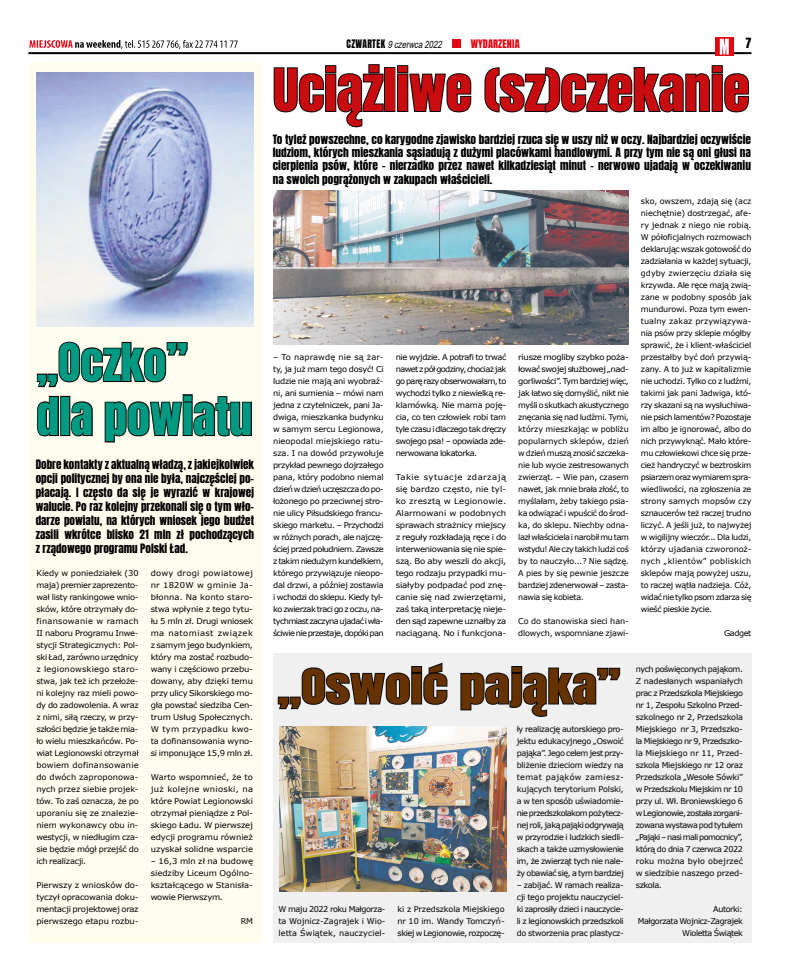
<style>
.page{position:relative;width:794px;height:978px;background:#fff}
.page>*{position:absolute;margin:0;border:0;box-sizing:border-box;transform-origin:0 0}
.t1{font:49.7px "Anton";color:#c90c0f;scale:1.07 1}
.t2{font:44.2px/54px "Anton";color:#009982;scale:1.04 1}
.t3{font:40.4px "Anton";color:#653200;scale:1.26 1}
.t4{font:12px "Anton";color:#000}
.t5{font:11px/14px "Anton";color:#000;text-align:justify}
.t6{font:italic 10px "Arial";color:#000;scale:.77 1}
.t7{font:10px "Anton";letter-spacing:.01em;color:#e30613}
.t8{font:8px/12px "Verdana";letter-spacing:-.03em;color:#000;text-align:justify}
.t9{font:8px/12px "Verdana";letter-spacing:-.03em;color:#000;text-align:justify;scale:1.07 1}
.t10{font:8px/12px "Verdana";letter-spacing:-.03em;color:#000;text-align:justify;scale:1.05 1}
.t11{font:8px/12px "Verdana";letter-spacing:-.05em;color:#000;text-align:right}
.s1{font-family:"Anton";font-style:normal}
</style>
<div class="page">
<svg style="left:29px;top:40px;width:209px;height:9px"></svg>
<hr style="left:28px;top:52px;width:723px;height:2px;background:#000">
<div style="left:715px;top:38px;width:18px;height:18px;background:#e30613"></div>
<svg style="left:720px;top:39px;width:9px;height:16px"></svg>
<div style="left:452px;top:39px;width:8px;height:9px;background:#e30613"></div>
<div style="left:273px;top:653px;width:478px;height:290px;background:#f0f0f0"></div>
<svg style="left:273px;top:64px;width:112px;height:127px"></svg>
<div style="left:384px;top:67px;width:11px;height:45px;border:2px solid #0a0a0a"></div>
<svg style="left:397px;top:65px;width:75px;height:48px"></svg>
<svg style="left:483px;top:65px;width:266px;height:280px"></svg>
<img style="left:273px;top:191px;width:355px;height:154px">
<img style="left:448px;top:727px;width:58px;height:165px">
<img style="left:277px;top:662px;width:171px;height:230px">
<svg style="left:460px;top:666px;width:161px;height:51px"></svg>
<div style="left:28px;top:63px;width:234px;height:880px;background:#fffdee"></div>
<svg style="left:36px;top:341px;width:216px;height:102px"></svg>
<img style="left:36px;top:72px;width:217px;height:255px">
<h2 class="t2" style="left:37px;top:339px;width:209px">„Oczko” dla powiatu</h2>
<p class="t5" style="left:36px;top:458px;width:220px">Dobre kontakty z aktualną władzą, z jakiejkolwiek opcji politycznej by ona nie była, najczęściej po&shy;płacają. I często da się je wyrazić w krajowej walucie. Po raz kolejny przekonali się o tym wło&shy;darze powiatu, na których wniosek jego budżet zasili wkrótce blisko 21 mln zł pochodzących z rządowego programu Polski Ład.</p>
<p class="t8" style="left:36px;top:567px;width:104px">Kiedy w poniedziałek (30 maja) premier zaprezento&shy;wał listy rankingowe wnio&shy;sków, które otrzymały do&shy;finansowanie w ramach II naboru Programu Inwe&shy;stycji Strategicznych: Pol&shy;ski Ład, zarówno urzędnicy z legionowskiego staro&shy;stwa, jak też ich przełoże&shy;ni kolejny raz mieli powo&shy;dy do zadowolenia. A wraz z nimi, siłą rzeczy, w przy&shy;szłości będzie je także mia&shy;ło wielu mieszkańców. Po&shy;wiat Legionowski otrzymał bowiem dofinansowanie do dwóch zaproponowa&shy;nych przez siebie projek&shy;tów. To zaś oznacza, że po uporaniu się ze znalezie&shy;niem wykonawcy obu in&shy;westycji, w niedługim cza&shy;sie będzie mógł przejść do ich realizacji.</p>
<p class="t10" style="left:36px;top:879px;width:99px">Pierwszy z wniosków do&shy;tyczył opracowania doku&shy;mentacji projektowej oraz pierwszego etapu rozbu-</p>
<p class="t10" style="left:151px;top:567px;width:99px">dowy drogi powiatowej nr 1820W w gminie Ja&shy;błonna. Na konto staro&shy;stwa wpłynie z tego tytu&shy;łu 5 mln zł. Drugi wniosek ma natomiast związek z samym jego budynkiem, który ma zostać rozbudo&shy;wany i częściowo przebu&shy;dowany, aby dzięki temu przy ulicy Sikorskiego mo&shy;gła powstać siedziba Cen&shy;trum Usług Społecznych.<br>W tym przypadku kwo&shy;ta dofinansowania wyno&shy;si imponujące 15,9 mln zł.</p>
<p class="t10" style="left:151px;top:771px;width:99px">Warto wspomnieć, że to już kolejne wnioski, na które Powiat Legionowski otrzymał pieniądze z Pol&shy;skiego Ładu. W pierwszej edycji programu również uzyskał solidne wsparcie</p>
<p class="t10" style="left:151px;top:855px;width:99px">– 16,3 mln zł na budowę siedziby Liceum Ogólno&shy;kształcącego w Stanisła&shy;wowie Pierwszym.</p>
<p class="t8" style="left:241px;top:915px;width:14px">RM</p>
<p class="t6" style="left:346px;top:37px;width:128px"><span class="s1">C Z W A R T E K</span> 9czerwca2022</p>
<p class="t7" style="left:471px;top:39px;width:50px">WYDARZENIA</p>
<h3 class="t4" style="left:745px;top:37px;width:7px">7</h3>
<h1 class="t1" style="left:273px;top:65px;width:447px">Uciążliwe (sz)czekanie</h1>
<p class="t5" style="left:273px;top:134px;width:480px;line-height:13.2px">To tyleż powszechne, co karygodne zjawisko bardziej rzuca się w uszy niż w oczy. Najbardziej oczywiście ludziom, których mieszkania sąsiadują z dużymi placówkami handlowymi. A przy tym nie są oni głusi na cierpienia psów, które – nierzadko przez nawet kilkadziesiąt minut – nerwowo ujadają w oczekiwaniu na swoich pogrążonych w zakupach właścicieli.</p>
<p class="t8" style="left:273px;top:351px;width:112px">– To naprawdę nie są żar&shy;ty, ja już mam tego dosyć! Ci ludzie nie mają ani wyobraź&shy;ni, ani sumienia – mówi nam jedna z czytelniczek, pani Ja&shy;dwiga, mieszkanka budynku w samym sercu Legionowa, nieopodal miejskiego ratu&shy;sza. I na dowód przywołuje przykład pewnego dojrzałego pana, który podobno niemal dzień w dzień uczęszcza do po&shy;łożonego po przeciwnej stro&shy;nie ulicy Piłsudskiego francu&shy;skiego marketu. – Przychodzi w różnych porach, ale najczę&shy;ściej przed południem. Zawsze z takim niedużym kundelkiem, którego przywiązuje nieopo&shy;dal drzwi, a później zostawia i wchodzi do sklepu. Kiedy tyl&shy;ko zwierzak traci go z oczu, na&shy;tychmiast zaczyna ujadać i wła&shy;ściwie nie przestaje, dopóki pan</p>
<p class="t8" style="left:396px;top:351px;width:112px">nie wyjdzie. A potrafi to trwać nawet z pół godziny, chociaż jak go parę razy obserwowałam, to wychodzi tylko z niewielką re&shy;klamówką. Nie mama poję&shy;cia, co ten człowiek robi tam tyle czasu i dlaczego tak dręczy swojego psa! – opowiada zde&shy;nerwowana lokatorka.</p>
<p class="t9" style="left:396px;top:471px;width:105px">Takie sytuacje zdarzają się bardzo często, nie tyl&shy;ko zresztą w Legionowie.<br>Alarmowani w podobnych sprawach strażnicy miejscy z reguły rozkładają ręce i do interweniowania się nie spie&shy;szą. Bo aby weszli do akcji, tego rodzaju przypadki mu&shy;siałyby podpadać pod znę&shy;canie się nad zwierzętami, zaś taką interpretację nieje&shy;den sąd zapewne uznałby za naciąganą. No i funkcjona-</p>
<p class="t9" style="left:518px;top:351px;width:105px">riusze mogliby szybko poża&shy;łować swojej służbowej „nad&shy;gorliwości”. Tym bardziej więc, jak łatwo się domyślić, nikt nie myśli o skutkach akustycznego znęcania się nad ludźmi. Tymi, którzy mieszkając w pobliżu popularnych sklepów, dzień w dzień muszą znosić szczeka&shy;nie lub wycie zestresowanych zwierząt. – Wie pan, czasem nawet, jak mnie brała złość, to myślałam, żeby takiego psia&shy;ka odwiązać i wpuścić do środ&shy;ka, do sklepu. Niechby odna&shy;lazł właściciela i narobił mu tam wstydu! Ale czy takich ludzi coś by to nauczyło...? Nie sądzę.<br>A pies by się pewnie jeszcze bardziej zdenerwował – zasta&shy;nawia się kobieta.</p>
<p class="t8" style="left:518px;top:615px;width:112px">Co do stanowiska sieci han&shy;dlowych, wspomniane zjawi-</p>
<p class="t8" style="left:641px;top:195px;width:112px">sko, owszem, zdają się (acz niechętnie) dostrzegać, afe&shy;ry jednak z niego nie robią.<br>W półoficjalnych rozmowach deklarując wszak gotowość do zadziałania w każdej sytuacji, gdyby zwierzęciu działa się krzywda. Ale ręce mają zwią&shy;zane w podobny sposób jak mundurowi. Poza tym ewen&shy;tualny zakaz przywiązywa&shy;nia psów przy sklepie mógłby sprawić, że i klient-właściciel przestałby być doń przywią&shy;zany. A to już w kapitalizmie nie uchodzi. Tylko co z ludźmi, takimi jak pani Jadwiga, któ&shy;rzy skazani są na wysłuchiwa&shy;nie psich lamentów? Pozostaje im albo je ignorować, albo do nich przywyknąć. Mało które&shy;mu człowiekowi chce się prze&shy;cież handryczyć w beztroskim psiarzem oraz wymiarem spra&shy;wiedliwości, na zgłoszenia ze strony samych mopsów czy sznaucerów też raczej trudno liczyć. A jeśli już, to najwyżej w wigilijny wieczór... Dla ludzi, którzy ujadania czworonoż&shy;nych „klientów” pobliskich sklepów mają powyżej uszu, to raczej wątła nadzieja. Cóż, widać nie tylko psom zdarza się wieść pieskie życie.</p>
<p class="t8" style="left:724px;top:627px;width:29px">Gadget</p>
<h3 class="t3" style="left:277px;top:666px;width:274px">„Oswoić pająka”</h3>
<p class="t8" style="left:278px;top:903px;width:109px">W maju 2022 roku Małgorza&shy;ta Wojnicz-Zagrajek i Wio&shy;letta Świątek, nauczyciel-</p>
<p class="t8" style="left:397px;top:903px;width:109px">ki z Przedszkola Miejskiego nr 10 im. Wandy Tomczyń&shy;skiej w Legionowie, rozpoczę-</p>
<p class="t8" style="left:517px;top:723px;width:109px">ły realizację autorskiego pro&shy;jektu edukacyjnego „Oswoić pająka”. Jego celem jest przy&shy;bliżenie dzieciom wiedzy na temat pająków zamiesz&shy;kujących terytorium Polski, a w ten sposób uświadomie&shy;nie przedszkolakom pożytecz&shy;nej roli, jaką pająki odgrywają w przyrodzie i ludzkich siedli&shy;skach a także uzmysłowienie im, że zwierząt tych nie nale&shy;ży obawiać się, a tym bardziej</p>
<p class="t8" style="left:517px;top:879px;width:109px">– zabijać. W ramach realiza&shy;cji tego projektu nauczyciel&shy;ki zaprosiły dzieci i nauczycie&shy;li z legionowskich przedszkoli do stworzenia prac plastycz-</p>
<p class="t8" style="left:636px;top:663px;width:109px">nych poświęconych pająkom.<br>Z nadesłanych wspaniałych prac z Przedszkola Miejskiego nr 1, Zespołu Szkolno Przed&shy;szkolnego nr 2, Przedszkola Miejskiego nr 3, Przedszko&shy;la Miejskiego nr 9, Przedszko&shy;la Miejskiego nr 11, Przed&shy;szkola Miejskiego nr 12 oraz Przedszkola „Wesołe Sówki” w Przedszkolu Miejskim nr 10 przy ul. Wł. Broniewskiego 6 w Legionowie, została zorgani&shy;zowana wystawa pod tytułem „Pająki – nasi mali pomocnicy”, którą do dnia 7 czerwca 2022 roku można było obejrzeć w siedzibie naszego przed&shy;szkola.</p>
<p class="t11" style="left:638px;top:903px;width:107px">Autorki:<br>Małgorzata Wojnicz-Zagrajek<br>Wioletta Świątek</p>
</div>
